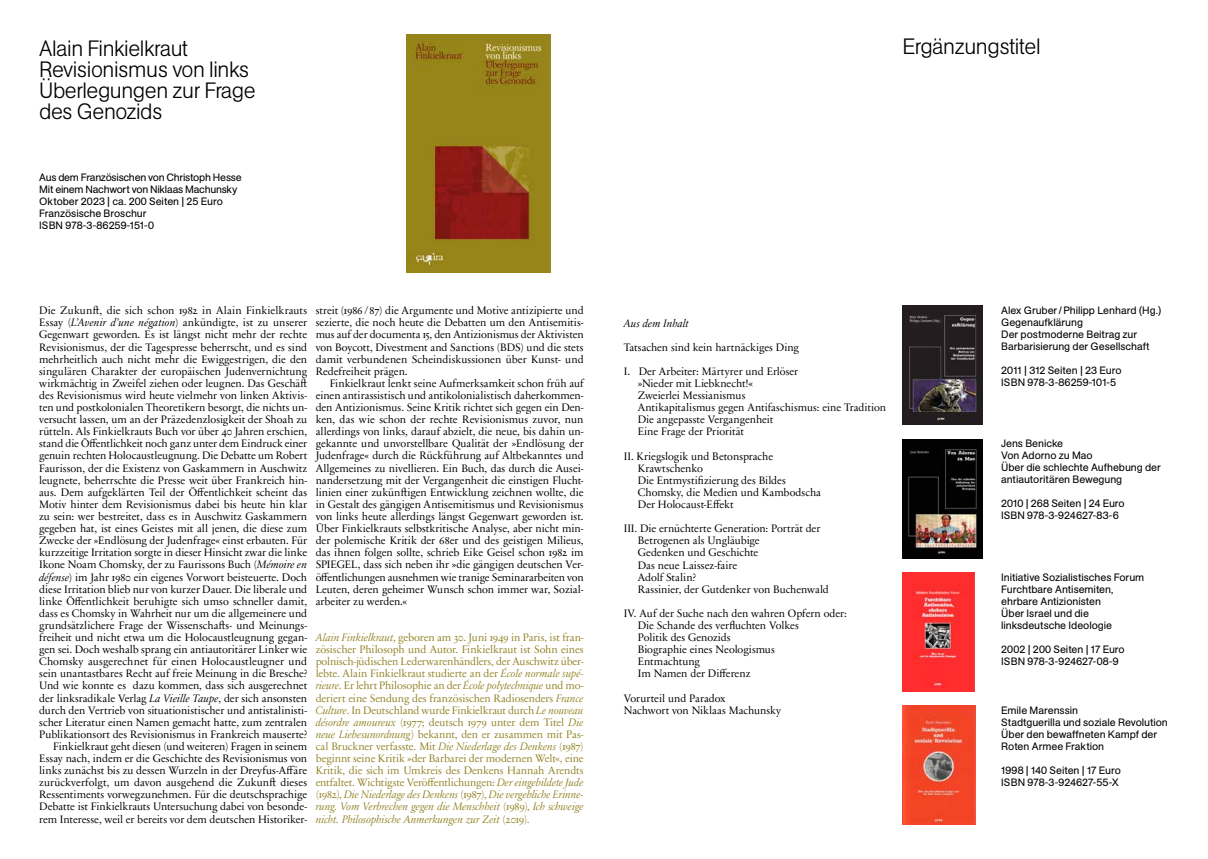
<style>
.page{position:relative;width:1208px;height:859px;background:#fff}
.page>*{position:absolute;margin:0;border:0;box-sizing:border-box;transform-origin:0 0}
.t1{font:300 22px/21px "AG Book Pro";letter-spacing:-.02em;color:#000}
.t2{font:11px/12.1px "Sabon Next LT Pro Display";letter-spacing:-.005em;color:#000}
.t3{font:11px/12.1px "Sabon Next LT Pro Display";letter-spacing:-.015em;color:#938327;text-align:justify}
.t4{font:11px/12.1px "Sabon Next LT Pro Display It";letter-spacing:-.005em;color:#938327;text-align:justify}
.t5{font:11px "Sabon Next LT Pro Display It";letter-spacing:-.005em;color:#000}
.t6{font:10.6px/12.1px "AG Book Pro";letter-spacing:-.005em;color:#000}
.s1{font-family:"Sabon Next LT Pro Display It"}
.s2{font-family:"Sabon Next LT Pro Display"}
</style>
<div class="page">
<img style="left:407px;top:34px;width:143px;height:238px">
<img style="left:902px;top:306px;width:80px;height:119px">
<img style="left:902px;top:439px;width:80px;height:119px">
<img style="left:902px;top:572px;width:73px;height:119px">
<img style="left:902px;top:705px;width:73px;height:119px">
<h1 class="t1" style="left:39px;top:38px;width:218px">Alain Finkielkraut<br>Revisionismus von links<br>Überlegungen zur Frage des Genozids</h1>
<p class="t6" style="left:39px;top:171px;width:204px">Aus dem Französischen von Christoph Hesse Mit einem Nachwort von Niklaas Machunsky Oktober 2023 | ca. 200 Seiten | 25 Euro Französische Broschur<br>ISBN 978-3-86259-151-0</p>
<p class="t2" style="left:39px;top:304px;width:269px;text-align:right">Die Zukunft, die sich schon 1982 in Alain Finkielkrauts Essay (<span class="s1">L’Avenir d’une négation</span>) ankündigte, ist zu unserer Gegenwart geworden. Es ist längst nicht mehr der rechte Revisionismus, der die Tagespresse beherrscht, und es sind mehrheitlich auch nicht mehr die Ewiggestrigen, die den singulären Charakter der europäischen Judenvernichtung wirkmächtig in Zweifel ziehen oder leugnen. Das Geschäft des Revisionismus wird heute vielmehr von linken Aktivis&shy;ten und postkolonialen Theoretikern besorgt, die nichts un&shy;versucht lassen, um an der Präzedenzlosigkeit der Shoah zu rütteln. Als Finkielkrauts Buch vor über 40 Jahren erschien, stand die Öffentlichkeit noch ganz unter dem Eindruck einer genuin rechten Holocaustleugnung. Die Debatte um Robert Faurisson, der die Existenz von Gaskammern in Auschwitz leugnete, beherrschte die Presse weit über Frankreich hin&shy;aus. Dem aufgeklärten Teil der Öffentlichkeit scheint das Motiv hinter dem Revisionismus dabei bis heute hin klar zu sein: wer bestreitet, dass es in Auschwitz Gaskammern gegeben hat, ist eines Geistes mit all jenen, die diese zum Zwecke der »Endlösung der Judenfrage« einst erbauten. Für kurzzeitige Irritation sorgte in dieser Hinsicht zwar die linke Ikone Noam Chomsky, der zu Faurissons Buch (<span class="s1">Mémoire en dé-fense</span>) im Jahr 1980 ein eigenes Vorwort beisteuerte. Doch diese Irritation blieb nur von kurzer Dauer. Die liberale und linke Öffentlichkeit beruhigte sich umso schneller damit, dass es Chomsky in Wahrheit nur um die allgemeinere und grundsätzlichere Frage der Wissenschafts- und Meinungs&shy;freiheit und nicht etwa um die Holocaustleugnung gegan&shy;gen sei. Doch weshalb sprang ein antiautoritärer Linker wie Chomsky ausgerechnet für einen Holocaustleugner und sein unantastbares Recht auf freie Meinung in die Bresche?<br>Und wie konnte es dazu kommen, dass sich ausgerechnet der linksradikale Verlag <span class="s1">La Vieille Taupe</span>, der sich ansonsten durch den Vertrieb von situationistischer und antistalinisti&shy;scher Literatur einen Namen gemacht hatte, zum zentralen Publikationsort des Revisionismus in Frankreich mauserte?<br>Finkielkraut geht diesen (und weiteren) Fragen in seinem Essay nach, indem er die Geschichte des Revisionismus von links zunächst bis zu dessen Wurzeln in der Dreyfus-Affäre zurückverfolgt, um davon ausgehend die Zukunft dieses Ressentiments vorwegzunehmen. Für die deutschsprachige Debatte ist Finkielkrauts Untersuchung dabei von besonde&shy;rem Interesse, weil er bereits vor dem deutschen Historiker-</p>
<p class="t2" style="left:316px;top:304px;width:269px;text-align:justify">streit (1986 / 87) die Argumente und Motive antizipierte und sezierte, die noch heute die Debatten um den Antisemitis&shy;mus auf der documenta 15, den Antizionismus der Aktivisten von Boycott, Divestment and Sanctions (BDS) und die stets damit verbundenen Scheindiskussionen über Kunst- und Redefreiheit prägen.</p>
<p class="t2" style="left:316px;top:377px;width:269px;text-align:justify;text-indent:14px">Finkielkraut lenkt seine Aufmerksamkeit schon früh auf einen antirassistisch und antikolonialistisch daherkommen&shy;den Antizionismus. Seine Kritik richtet sich gegen ein Den&shy;ken, das wie schon der rechte Revisionismus zuvor, nun allerdings von links, darauf abzielt, die neue, bis dahin un&shy;gekannte und unvorstellbare Qualität der »Endlösung der Judenfrage« durch die Rückführung auf Altbekanntes und Allgemeines zu nivellieren. Ein Buch, das durch die Ausei&shy;nandersetzung mit der Vergangenheit die einstigen Flucht&shy;linien einer zukünftigen Entwicklung zeichnen wollte, die in Gestalt des gängigen Antisemitismus und Revisionismus von links heute allerdings längst Gegenwart geworden ist.<br>Über Finkielkrauts selbstkritische Analyse, aber nicht min&shy;der polemische Kritik der 68er und des geistigen Milieus, das ihnen folgen sollte, schrieb Eike Geisel schon 1982 im SPIEGEL, dass sich neben ihr »die gängigen deutschen Ver&shy;öffentlichungen ausnehmen wie tranige Seminararbeiten von Leuten, deren geheimer Wunsch schon immer war, Sozial&shy;arbeiter zu werden.«</p>
<p class="t3" style="left:316px;top:631px;width:269px"><span class="s1">Alain Finkielkraut</span>, geboren am 30. Juni 1949 in Paris, ist fran&shy;zösischer Philosoph und Autor. Finkielkraut ist Sohn eines polnisch-jüdischen Lederwarenhändlers, der Auschwitz über&shy;lebte. Alain Finkielkraut studierte an der <span class="s1">École normale supé&shy;rieure</span>. Er lehrt Philosophie an der <span class="s1">École polytechnique</span> und mo&shy;deriert eine Sendung des französischen Radiosenders <span class="s1">France Culture</span>. In Deutschland wurde Finkielkraut durch <span class="s1">Le nouveau désordre amoureux</span> (1977; deutsch 1979 unter dem Titel <span class="s1">Die neue Liebesunordnung</span>) bekannt, den er zusammen mit Pas&shy;cal Bruckner verfasste. Mit <span class="s1">Die Niederlage des Denkens</span> (1987) beginnt seine Kritik »der Barbarei der modernen Welt«, eine Kritik, die sich im Umkreis des Denkens Hannah Arendts entfaltet. Wichtigste Veröffentlichungen: <span class="s1">Der eingebildete Jude</span></p>
<p class="t4" style="left:316px;top:788px;width:269px"><span class="s2">(1982),</span> Die Niederlage des Denkens <span class="s2">(1987),</span> Die vergebliche Erinne&shy;rung. Vom Verbrechen gegen die Menschheit <span class="s2">(1989),</span> Ich schweige nicht. Philosophische Anmerkungen zur Zeit <span class="s2">(2019).</span></p>
<h1 class="t1" style="left:902px;top:35px;width:140px">Ergänzungstitel</h1>
<p class="t5" style="left:624px;top:314px;width:67px">Aus dem Inhalt</p>
<p class="t2" style="left:624px;top:334px;width:177px;line-height:24.2px">Tatsachen sind kein hartnäckiges Ding<br>I. Der Arbeiter: Märtyrer und Erlöser</p>
<p class="t2" style="left:638px;top:377px;width:250px">»Nieder mit Liebknecht!«<br>Zweierlei Messianismus<br>Antikapitalismus gegen Antifaschismus: eine Tradition<br>Die angepasste Vergangenheit<br>Eine Frage der Priorität</p>
<p class="t2" style="left:638px;top:449px;width:185px;text-indent:-14px">II. Kriegslogik und Betonsprache<br>Krawtschenko<br>Die Entmystifizierung des Bildes<br>Chomsky, die Medien und Kambodscha<br>Der Holocaust-Effekt</p>
<p class="t2" style="left:638px;top:522px;width:193px;text-indent:-14px">III. Die ernüchterte Generation: Porträt der<br>Betrogenen als Ungläubige<br>Gedenken und Geschichte<br>Das neue Laissez-faire<br>Adolf Stalin?<br>Rassinier, der Gutdenker von Buchenwald</p>
<p class="t2" style="left:638px;top:607px;width:211px;text-indent:-14px">IV. Auf der Suche nach den wahren Opfern oder:<br>Die Schande des verfluchten Volkes<br>Politik des Genozids<br>Biographie eines Neologismus<br>Entmachtung<br>Im Namen der Differenz</p>
<p class="t2" style="left:624px;top:691px;width:159px">Vorurteil und Paradox<br>Nachwort von Niklaas Machunsky</p>
<p class="t6" style="left:1001px;top:304px;width:162px">Alex Gruber/Philipp Lenhard (Hg.)<br>Gegenaufklärung<br>Der postmoderne Beitrag zur<br>Barbarisierung der Gesellschaft</p>
<p class="t6" style="left:1001px;top:364px;width:122px">2011 | 312 Seiten | 23 Euro<br>ISBN 978-3-86259-101-5</p>
<p class="t6" style="left:1001px;top:437px;width:161px">Jens Benicke<br>Von Adorno zu Mao<br>Über die schlechte Aufhebung der antiautoritären Bewegung</p>
<p class="t6" style="left:1001px;top:497px;width:125px">2010 | 268 Seiten | 24 Euro<br>ISBN 978-3-924627-83-6</p>
<p class="t6" style="left:1001px;top:571px;width:145px">Initiative Sozialistisches Forum<br>Furchtbare Antisemiten, ehrbare Antizionisten<br>Über Israel und die linksdeutsche Ideologie</p>
<p class="t6" style="left:1001px;top:643px;width:125px">2002 | 200 Seiten | 17 Euro<br>ISBN 978-3-924627-08-9</p>
<p class="t6" style="left:1001px;top:704px;width:168px">Emile Marenssin<br>Stadtguerilla und soziale Revolution<br>Über den bewaffneten Kampf der<br>Roten Armee Fraktion</p>
<p class="t6" style="left:1001px;top:764px;width:121px">1998 | 140 Seiten | 17 Euro<br>ISBN 978-3-924627-55-X</p>
</div>
